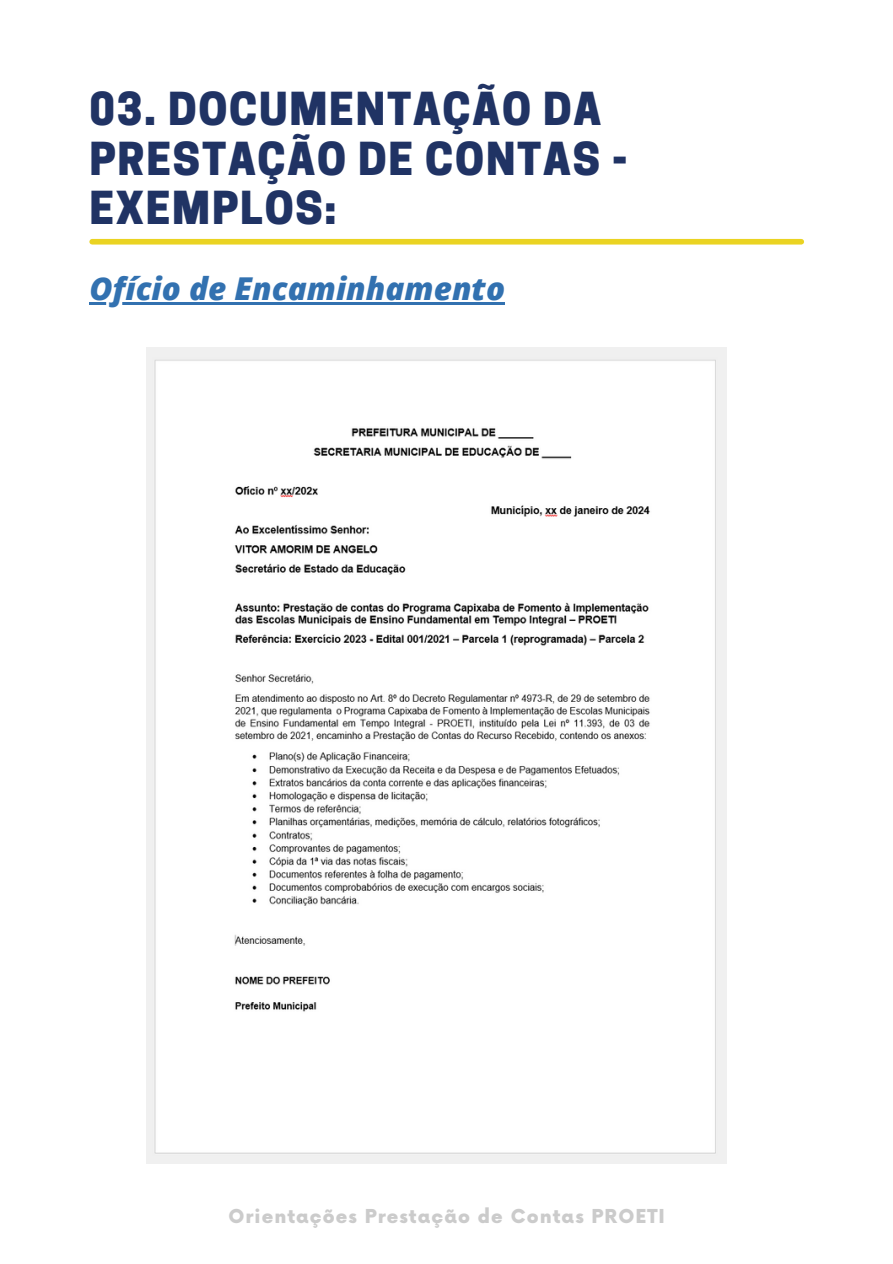
<style>
.page{position:relative;width:893px;height:1264px;background:#fff}
.page>*{position:absolute;margin:0;border:0;box-sizing:border-box;transform-origin:0 0}
.t1{font:800 42.6px/49.5px "Cooper Hewitt";letter-spacing:.04em;color:#203364}
.t2{font:italic 800 31.5px "Open Sans";color:#3271b0}
.t3{font:900 18.75px "Now";letter-spacing:.06em;color:#cbcbcb}
</style>
<div class="page">
<hr style="left:89px;top:302px;width:416px;height:2px;background:#3271b0">
<div style="left:92px;top:239px;width:709px;height:5px;background:#ead322"></div>
<img style="left:147px;top:347px;width:579px;height:816px">
<h1 class="t1" style="left:89px;top:90px;width:539px">03. DOCUMENTAÇÃO DA<br>PRESTAÇÃO DE CONTAS -<br>EXEMPLOS:</h1>
<h2 class="t2" style="left:89px;top:266px;width:417px">Ofício de Encaminhamento</h2>
<p class="t3" style="left:228px;top:1206px;width:438px">Orientações Prestação de Contas PROETI</p>
</div>
